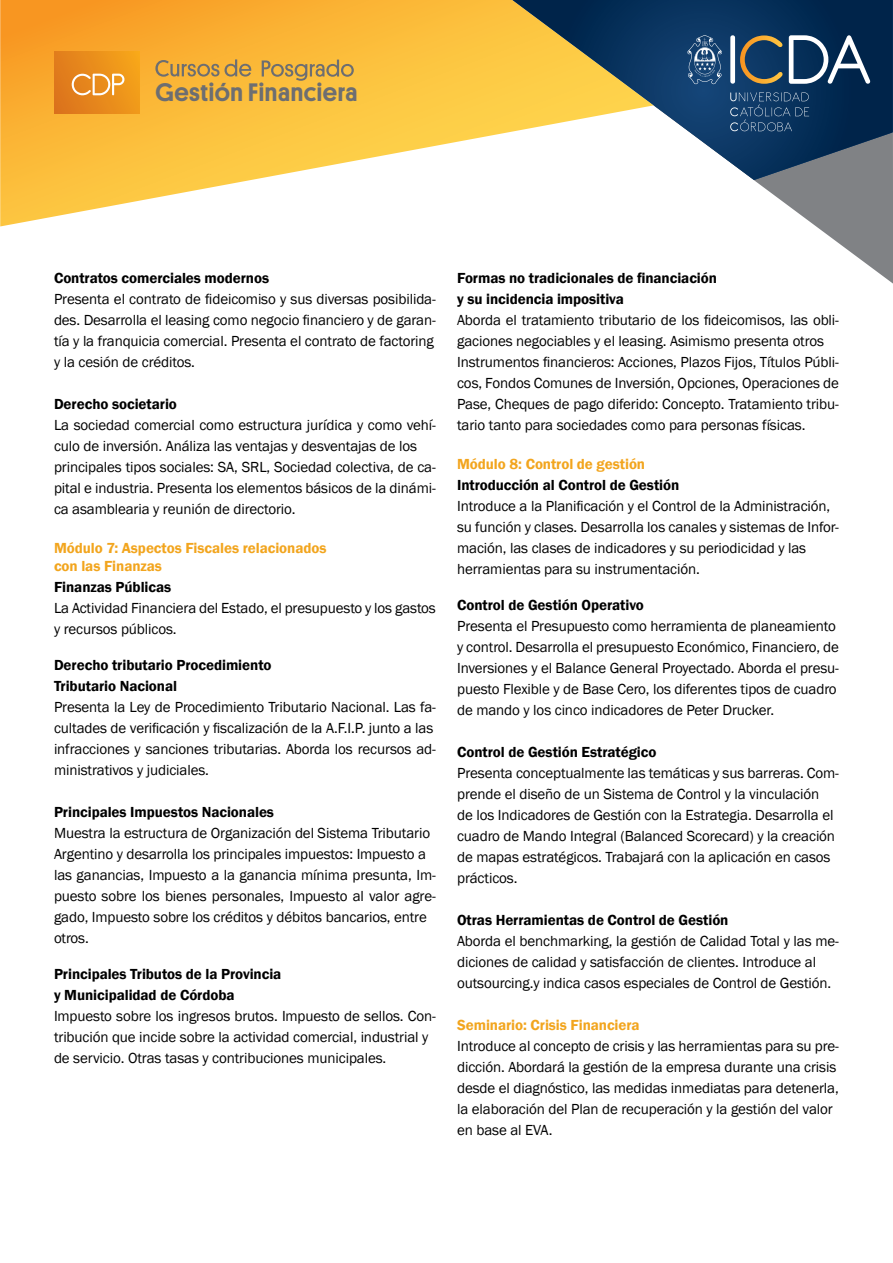
<style>
.page{position:relative;width:893px;height:1263px;background:#fff}
.page>*{position:absolute;margin:0;border:0;box-sizing:border-box;transform-origin:0 0}
.t1{font:500 25.5px "Platform";letter-spacing:.025em;color:#6d6e71}
.t2{font:15px/21px "Franklin Gothic";letter-spacing:-.01em;color:#000}
.t3{font:600 15px/21px "Franklin Gothic";letter-spacing:-.005em;color:#000}
.t4{font:600 15px/18px "Franklin Gothic";letter-spacing:-.005em;color:#f2a51e}
</style>
<div class="page">
<svg style="left:0;top:0;width:512px;height:226px"></svg>
<svg style="left:512px;top:0;width:381px;height:132px;background:#5c695d"></svg>
<svg style="left:653px;top:92px;width:240px;height:192px"></svg>
<svg style="left:687px;top:35px;width:35px;height:50px;background:#3b6188"></svg>
<svg style="left:730px;top:35px;width:52px;height:49px;background:#515f67"></svg>
<svg style="left:789px;top:35px;width:81px;height:49px"></svg>
<div style="left:54px;top:51px;width:85px;height:62px;background:linear-gradient(to right,#dd771d,#f4a11c)"></div>
<svg style="left:72px;top:74px;width:52px;height:21px"></svg>
<svg style="left:155px;top:60px;width:64px;height:17px"></svg>
<svg style="left:225px;top:59px;width:26px;height:18px"></svg>
<svg style="left:262px;top:60px;width:92px;height:21px;background:#d2a64a"></svg>
<h1 class="t1" style="left:155px;top:74px;width:204px">Gestión Financiera</h1>
<p class="t3" style="left:54px;top:267px;width:217px">Contratos comerciales modernos</p>
<p class="t2" style="left:54px;top:288px;width:383px">Presenta el contrato de fideicomiso y sus diversas posibilida&shy;des. Desarrolla el leasing como negocio financiero y de garan&shy;tía y la franquicia comercial. Presenta el contrato de factoring y la cesión de créditos.</p>
<p class="t3" style="left:54px;top:393px;width:124px">Derecho societario</p>
<p class="t2" style="left:54px;top:414px;width:383px">La sociedad comercial como estructura jurídica y como vehí&shy;culo de inversión. Análiza las ventajas y desventajas de los principales tipos sociales: SA, SRL, Sociedad colectiva, de ca&shy;pital e industria. Presenta los elementos básicos de la dinámi&shy;ca asamblearia y reunión de directorio.</p>
<p class="t4" style="left:54px;top:539px;width:274px">Módulo 7: Aspectos Fiscales relacionados con las Finanzas</p>
<p class="t3" style="left:54px;top:576px;width:119px">Finanzas Públicas</p>
<p class="t2" style="left:54px;top:597px;width:383px">La Actividad Financiera del Estado, el presupuesto y los gastos y recursos públicos.</p>
<p class="t3" style="left:54px;top:654px;width:219px">Derecho tributario Procedimiento<br>Tributario Nacional</p>
<p class="t2" style="left:54px;top:696px;width:383px">Presenta la Ley de Procedimiento Tributario Nacional. Las fa&shy;cultades de verificación y fiscalización de la A.F.I.P. junto a las infracciones y sanciones tributarias. Aborda los recursos ad&shy;ministrativos y judiciales.</p>
<p class="t3" style="left:54px;top:801px;width:222px">Principales Impuestos Nacionales</p>
<p class="t2" style="left:54px;top:822px;width:383px">Muestra la estructura de Organización del Sistema Tributario Argentino y desarrolla los principales impuestos: Impuesto a las ganancias, Impuesto a la ganancia mínima presunta, Im&shy;puesto sobre los bienes personales, Impuesto al valor agre&shy;gado, Impuesto sobre los créditos y débitos bancarios, entre otros.</p>
<p class="t3" style="left:54px;top:963px;width:229px">Principales Tributos de la Provincia y Municipalidad de Córdoba</p>
<p class="t2" style="left:54px;top:1005px;width:383px">Impuesto sobre los ingresos brutos. Impuesto de sellos. Con&shy;tribución que incide sobre la actividad comercial, industrial y de servicio. Otras tasas y contribuciones municipales.</p>
<p class="t3" style="left:457px;top:267px;width:261px">Formas no tradicionales de financiación y su incidencia impositiva</p>
<p class="t2" style="left:457px;top:309px;width:383px">Aborda el tratamiento tributario de los fideicomisos, las obli&shy;gaciones negociables y el leasing. Asimismo presenta otros Instrumentos financieros: Acciones, Plazos Fijos, Títulos Públi&shy;cos, Fondos Comunes de Inversión, Opciones, Operaciones de Pase, Cheques de pago diferido: Concepto. Tratamiento tribu&shy;tario tanto para sociedades como para personas físicas.</p>
<p class="t4" style="left:457px;top:455px;width:190px">Módulo 8: Control de gestión</p>
<p class="t3" style="left:457px;top:474px;width:224px">Introducción al Control de Gestión</p>
<p class="t2" style="left:457px;top:495px;width:383px">Introduce a la Planificación y el Control de la Administración, su función y clases. Desarrolla los canales y sistemas de Infor&shy;mación, las clases de indicadores y su periodicidad y las herramientas para su instrumentación.</p>
<p class="t3" style="left:457px;top:594px;width:188px">Control de Gestión Operativo</p>
<p class="t2" style="left:457px;top:615px;width:383px">Presenta el Presupuesto como herramienta de planeamiento y control. Desarrolla el presupuesto Económico, Financiero, de Inversiones y el Balance General Proyectado. Aborda el presu&shy;puesto Flexible y de Base Cero, los diferentes tipos de cuadro de mando y los cinco indicadores de Peter Drucker.</p>
<p class="t3" style="left:457px;top:741px;width:201px">Control de Gestión Estratégico</p>
<p class="t2" style="left:457px;top:762px;width:383px">Presenta conceptualmente las temáticas y sus barreras. Com&shy;prende el diseño de un Sistema de Control y la vinculación<br>de los Indicadores de Gestión con la Estrategia. Desarrolla el cuadro de Mando Integral (Balanced Scorecard) y la creación de mapas estratégicos. Trabajará con la aplicación en casos prácticos.</p>
<p class="t3" style="left:457px;top:909px;width:273px">Otras Herramientas de Control de Gestión</p>
<p class="t2" style="left:457px;top:930px;width:383px">Aborda el benchmarking, la gestión de Calidad Total y las me&shy;diciones de calidad y satisfacción de clientes. Introduce al outsourcing.y indica casos especiales de Control de Gestión.</p>
<p class="t4" style="left:457px;top:1016px;width:184px">Seminario: Crisis Financiera</p>
<p class="t2" style="left:457px;top:1035px;width:383px">Introduce al concepto de crisis y las herramientas para su pre&shy;dicción. Abordará la gestión de la empresa durante una crisis desde el diagnóstico, las medidas inmediatas para detenerla, la elaboración del Plan de recuperación y la gestión del valor en base al EVA.</p>
</div>
